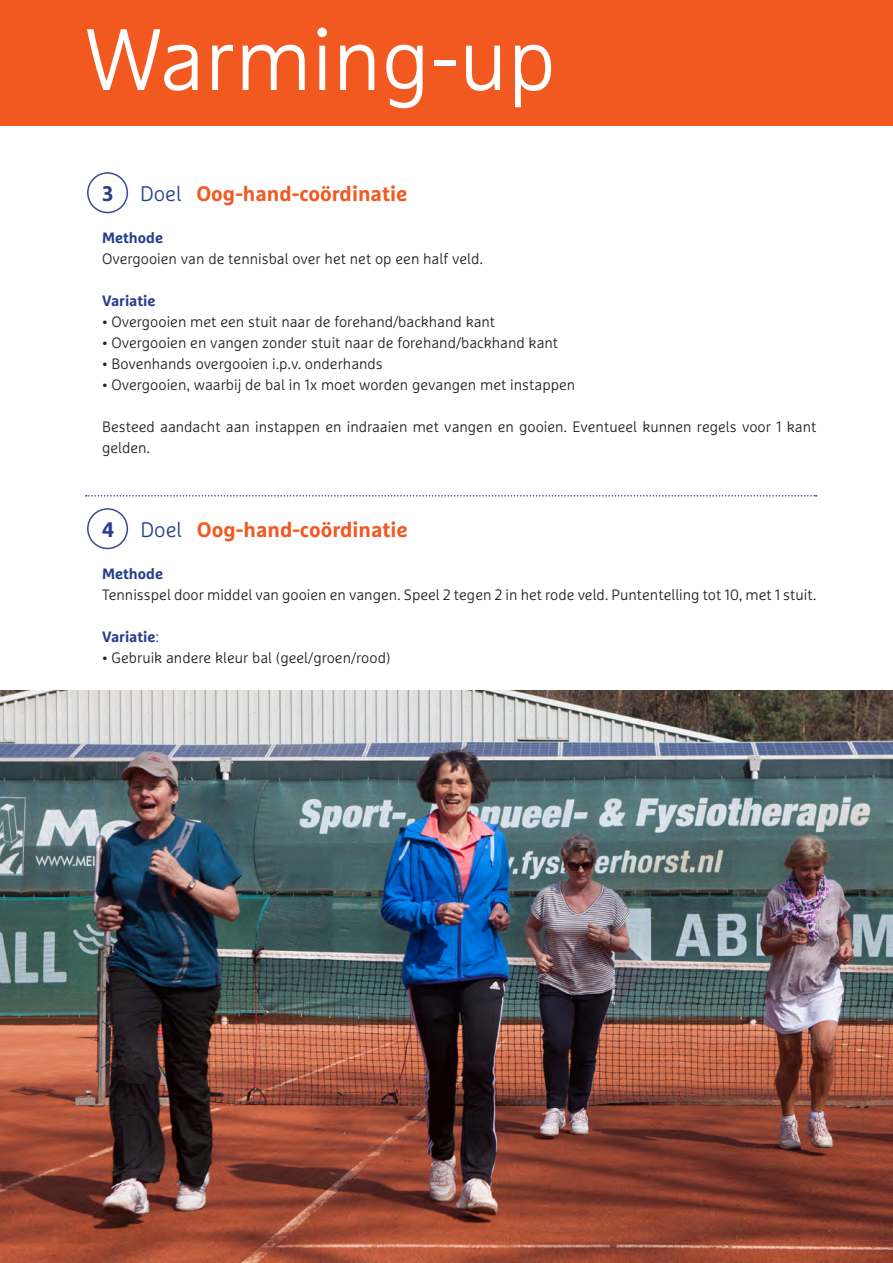
<style>
.page{position:relative;width:893px;height:1263px;background:#fff}
.page>*{position:absolute;margin:0;border:0;box-sizing:border-box;transform-origin:0 0}
.t1{font:300 87px "Marselis OT";color:#fff}
.Platte_tekst{font:700 21px "Marselis OT";color:#f15921}
.Platte_tekst-2{font:700 21px "Marselis OT";color:#253f8e}
.Platte_tekst-3{font:300 15px/21px "Marselis OT";color:#231f20}
.Platte_tekst-4{font:700 15px "Marselis OT";color:#253f8e}
.s1{font-weight:300;color:#253f8e}
.s2{font-weight:300}
</style>
<div class="page">
<div style="left:0;top:0;width:893px;height:125px;background:#f15921"></div>
<svg style="left:86px;top:495px;width:731px;height:2px"></svg>
<div style="left:87px;top:172px;width:41px;height:41px;border:2px solid #3b4798;border-radius:50%"></div>
<div style="left:87px;top:508px;width:41px;height:41px;border:2px solid #3b4798;border-radius:50%"></div>
<img style="left:0;top:690px;width:893px;height:573px">
<p class="t1" style="left:85px;top:8px;width:472px">Warming-up</p>
<p class="Platte_tekst-2" style="left:102px;top:181px;width:13px">3</p>
<p class="Platte_tekst" style="left:140px;top:181px;width:269px"><span class="s1">Doel</span> Oog-hand-coördinatie</p>
<p class="Platte_tekst-4" style="left:102px;top:228px;width:63px">Methode</p>
<p class="Platte_tekst-3" style="left:102px;top:248px;width:382px">Overgooien van de tennisbal over het net op een half veld.</p>
<p class="Platte_tekst-4" style="left:102px;top:291px;width:55px">Variatie</p>
<p class="Platte_tekst-3" style="left:102px;top:311px;width:395px">• Overgooien met een stuit naar de forehand/backhand kant</p>
<p class="Platte_tekst-3" style="left:102px;top:332px;width:458px">• Overgooien en vangen zonder stuit naar de forehand/backhand kant</p>
<p class="Platte_tekst-3" style="left:102px;top:353px;width:282px">• Bovenhands overgooien i.p.v. onderhands</p>
<p class="Platte_tekst-3" style="left:102px;top:374px;width:475px">• Overgooien, waarbij de bal in 1x moet worden gevangen met instappen</p>
<p class="Platte_tekst-3" style="left:102px;top:416px;width:716px">Besteed aandacht aan instappen en indraaien met vangen en gooien. Eventueel kunnen regels voor 1 kant gelden.</p>
<p class="Platte_tekst-2" style="left:102px;top:517px;width:13px">4</p>
<p class="Platte_tekst" style="left:141px;top:517px;width:269px"><span class="s1">Doel</span> Oog-hand-coördinatie</p>
<p class="Platte_tekst-4" style="left:102px;top:564px;width:63px">Methode</p>
<p class="Platte_tekst-3" style="left:102px;top:584px;width:716px">Tennisspel door middel van gooien en vangen. Speel 2 tegen 2 in het rode veld. Puntentelling tot 10, met 1 stuit.</p>
<p class="Platte_tekst-4" style="left:102px;top:627px;width:59px">Variatie<span class="s2">:</span></p>
<p class="Platte_tekst-3" style="left:102px;top:647px;width:290px">• Gebruik andere kleur bal (geel/groen/rood)</p>
</div>
